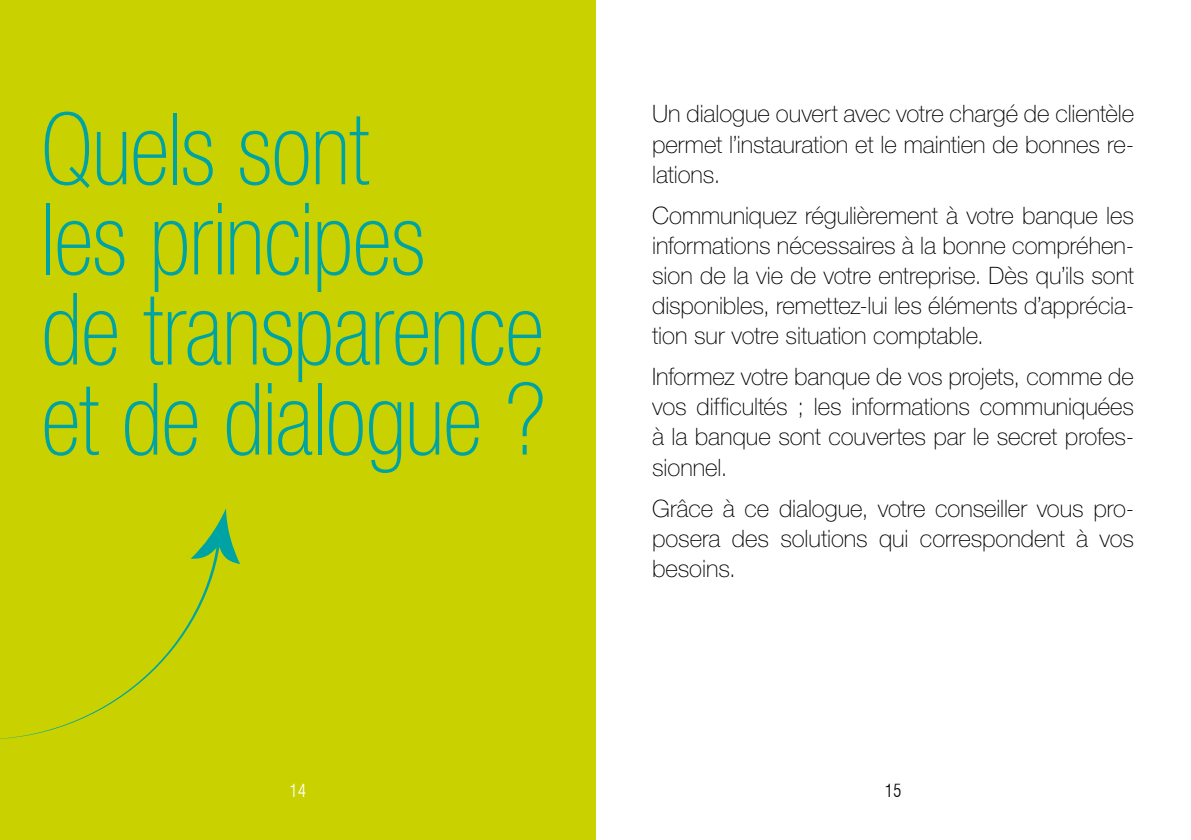
<style>
.page{position:relative;width:1191px;height:840px;background:#fff}
.page>*{position:absolute;margin:0;border:0;box-sizing:border-box;transform-origin:0 0}
.t1{font:100 condensed 100px/90px "Helvetica Neue";letter-spacing:-.01em;color:#00a3a3;scale:.96 1}
.t2{font:100 24px/30px "Helvetica Neue";letter-spacing:-.005em;color:#000;text-align:justify}
.t3{font:300 condensed 18px "Swiss 721 BT";color:#fff}
.t4{font:300 condensed 18px "Swiss 721 BT";color:#000}
</style>
<div class="page">
<div style="left:0;top:0;width:595px;height:839px;background:#c9d200"></div>
<svg style="left:0;top:558px;width:216px;height:181px"></svg>
<svg style="left:191px;top:508px;width:49px;height:56px"></svg>
<h1 class="t1" style="left:41px;top:103px;width:527px">Quels sont<br>les principes<br>de transparence et de dialogue ?</h1>
<p class="t2" style="left:652px;top:99px;width:483px">Un dialogue ouvert avec votre chargé de clientèle permet l’instauration et le maintien de bonnes re&shy;lations.</p>
<p class="t2" style="left:652px;top:200px;width:483px">Communiquez régulièrement à votre banque les informations nécessaires à la bonne compréhen&shy;sion de la vie de votre entreprise. Dès qu’ils sont disponibles, remettez-lui les éléments d’apprécia&shy;tion sur votre situation comptable.</p>
<p class="t2" style="left:652px;top:361px;width:483px">Informez votre banque de vos projets, comme de vos difficultés ; les informations communiquées à la banque sont couvertes par le secret profes&shy;sionnel.</p>
<p class="t2" style="left:652px;top:493px;width:483px">Grâce à ce dialogue, votre conseiller vous pro&shy;posera des solutions qui correspondent à vos besoins.</p>
<p class="t3" style="left:289px;top:779px;width:18px">14</p>
<p class="t4" style="left:885px;top:779px;width:18px">15</p>
</div>
